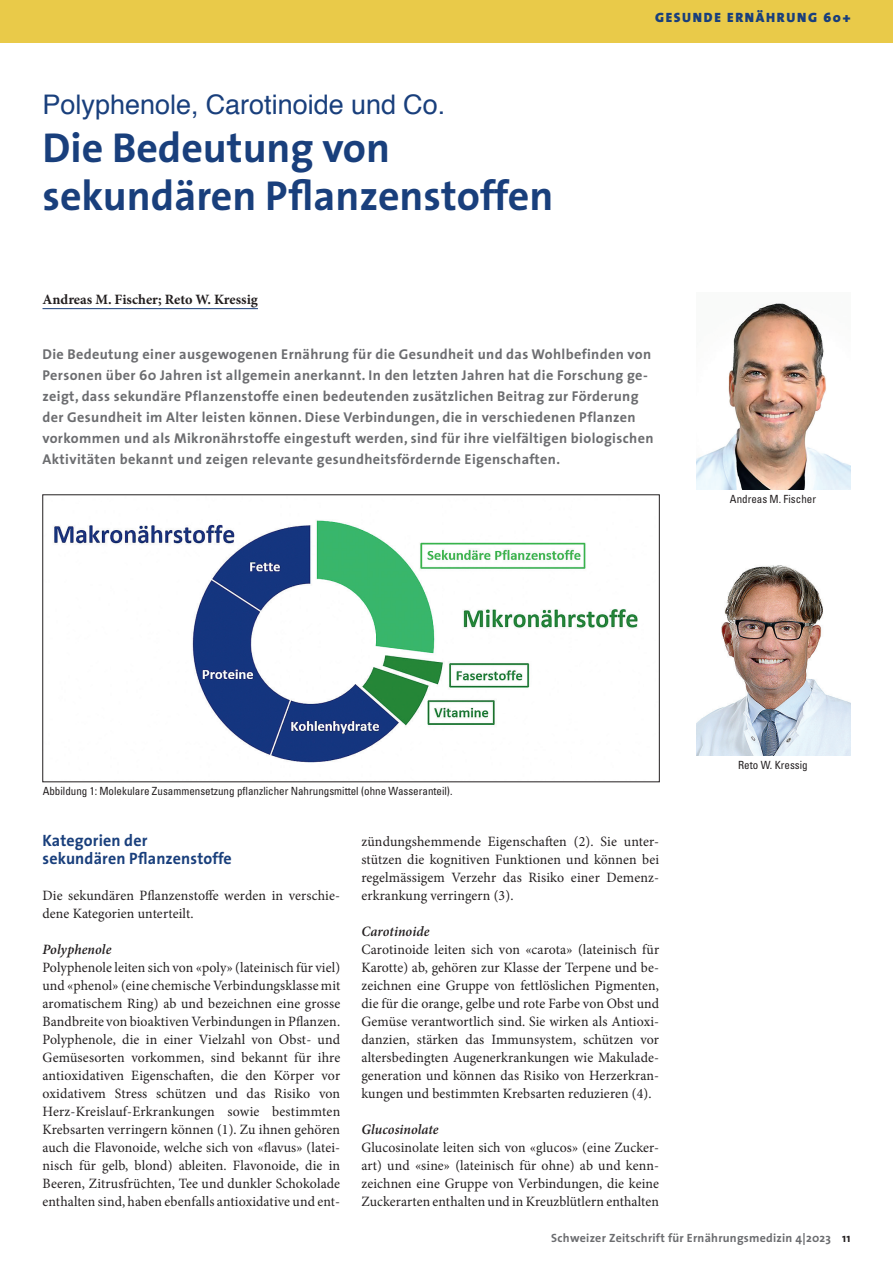
<style>
.page{position:relative;width:893px;height:1263px;background:#fff}
.page>*{position:absolute;margin:0;border:0;box-sizing:border-box;transform-origin:0 0}
.t1{font:700 42px/48px "The Sans";color:#193f7c}
.t2{font:27px "Helvetica";color:#193f7c}
.t3{font:700 16.5px/18px "The Sans";letter-spacing:.01em;color:#193f7c}
.t4{font:14.25px/18px "Minion Pro";letter-spacing:.01em;color:#231f20;text-align:justify}
.t5{font:700 14.25px/21px "The Sans";letter-spacing:.025em;color:#6c6d70}
.t6{font:italic 600 14.25px "Minion Pro";letter-spacing:.005em;color:#231f20}
.t7{font:700 14.25px "Minion Pro";color:#231f20}
.t8{font:900 13.5px "The Sans";letter-spacing:.125em;color:#193f7c}
.t9{font:700 12px "The Sans";letter-spacing:.02em;color:#6c6d70}
.t10{font:condensed 11.25px "Univers";color:#231f20}
.s1{color:#231f20}
</style>
<div class="page">
<div style="left:0;top:0;width:893px;height:43px;background:#e9ca49"></div>
<hr style="left:43px;top:308px;width:215px;height:1px;background:#193f7c">
<img style="left:696px;top:303px;width:154px;height:186px">
<img style="left:696px;top:565px;width:154px;height:190px">
<img style="left:53px;top:520px;width:585px;height:243px">
<h2 class="t2" style="left:43px;top:83px;width:404px">Polyphenole, Carotinoide und Co.</h2>
<h1 class="t1" style="left:43px;top:123px;width:512px">Die Bedeutung von sekundären Pflanzenstoffen</h1>
<p class="t7" style="left:43px;top:289px;width:217px">Andreas M. Fischer; Reto W. Kressig</p>
<p class="t8" style="left:655px;top:6px;width:197px">GESUNDE ERNÄHRUNG 60+</p>
<p class="t5" style="left:43px;top:343px;width:612px">Die Bedeutung einer ausgewogenen Ernährung für die Gesundheit und das Wohlbefinden von Personen über 60 Jahren ist allgemein anerkannt. In den letzten Jahren hat die Forschung ge&shy;zeigt, dass sekundäre Pflanzenstoffe einen bedeutenden zusätzlichen Beitrag zur Förderung der Gesundheit im Alter leisten können. Diese Verbindungen, die in verschiedenen Pflanzen vorkommen und als Mikronährstoffe eingestuft werden, sind für ihre vielfältigen biologischen Aktivitäten bekannt und zeigen relevante gesundheitsfördernde Eigenschaften.</p>
<p class="t10" style="left:730px;top:492px;width:88px">Andreas M. Fischer</p>
<p class="t10" style="left:43px;top:784px;width:411px">Abbildung 1: Molekulare Zusammensetzung pflanzlicher Nahrungsmittel (ohne Wasseranteil).</p>
<p class="t10" style="left:738px;top:758px;width:71px">Reto W. Kressig</p>
<p class="t3" style="left:43px;top:831px;width:191px">Kategorien der sekundären Pflanzenstoffe</p>
<p class="t4" style="left:43px;top:887px;width:299px">Die sekundären Pflanzenstoffe werden in verschie&shy;dene Kategorien unterteilt.</p>
<p class="t6" style="left:43px;top:939px;width:70px">Polyphenole</p>
<p class="t4" style="left:43px;top:959px;width:299px">Polyphenole leiten sich von «poly» (lateinisch für viel) und «phenol» (eine chemische Verbindungsklasse mit aromatischem Ring) ab und bezeichnen eine grosse Bandbreite von bioaktiven Verbindungen in Pflanzen.<br>Polyphenole, die in einer Vielzahl von Obst- und Gemüsesorten vorkommen, sind bekannt für ihre antioxidativen Eigenschaften, die den Körper vor oxidativem Stress schützen und das Risiko von Herz-Kreislauf-Erkrankungen sowie bestimmten Krebsarten verringern können (1). Zu ihnen gehören auch die Flavonoide, welche sich von «flavus» (latei&shy;nisch für gelb, blond) ableiten. Flavonoide, die in Beeren, Zitrusfrüchten, Tee und dunkler Schokolade enthalten sind, haben ebenfalls antioxidative und ent-</p>
<p class="t4" style="left:361px;top:833px;width:299px">zündungshemmende Eigenschaften (2). Sie unter&shy;stützen die kognitiven Funktionen und können bei regelmässigem Verzehr das Risiko einer Demenz&shy;erkrankung verringern (3).</p>
<p class="t6" style="left:361px;top:921px;width:70px">Carotinoide</p>
<p class="t4" style="left:361px;top:941px;width:299px">Carotinoide leiten sich von «carota» (lateinisch für Karotte) ab, gehören zur Klasse der Terpene und be&shy;zeichnen eine Gruppe von fettlöslichen Pigmenten, die für die orange, gelbe und rote Farbe von Obst und Gemüse verantwortlich sind. Sie wirken als Antioxi&shy;danzien, stärken das Immunsystem, schützen vor altersbedingten Augenerkrankungen wie Makulade&shy;generation und können das Risiko von Herzerkran&shy;kungen und bestimmten Krebsarten reduzieren (4).</p>
<p class="t6" style="left:361px;top:1119px;width:79px">Glucosinolate</p>
<p class="t4" style="left:361px;top:1139px;width:299px">Glucosinolate leiten sich von «glucos» (eine Zucker&shy;art) und «sine» (lateinisch für ohne) ab und kenn&shy;zeichnen eine Gruppe von Verbindungen, die keine Zuckerarten enthalten und in Kreuzblütlern enthalten</p>
<p class="t9" style="left:551px;top:1228px;width:301px">Schweizer Zeitschrift für Ernährungsmedizin 4|2023 <span class="s1">11</span></p>
</div>
